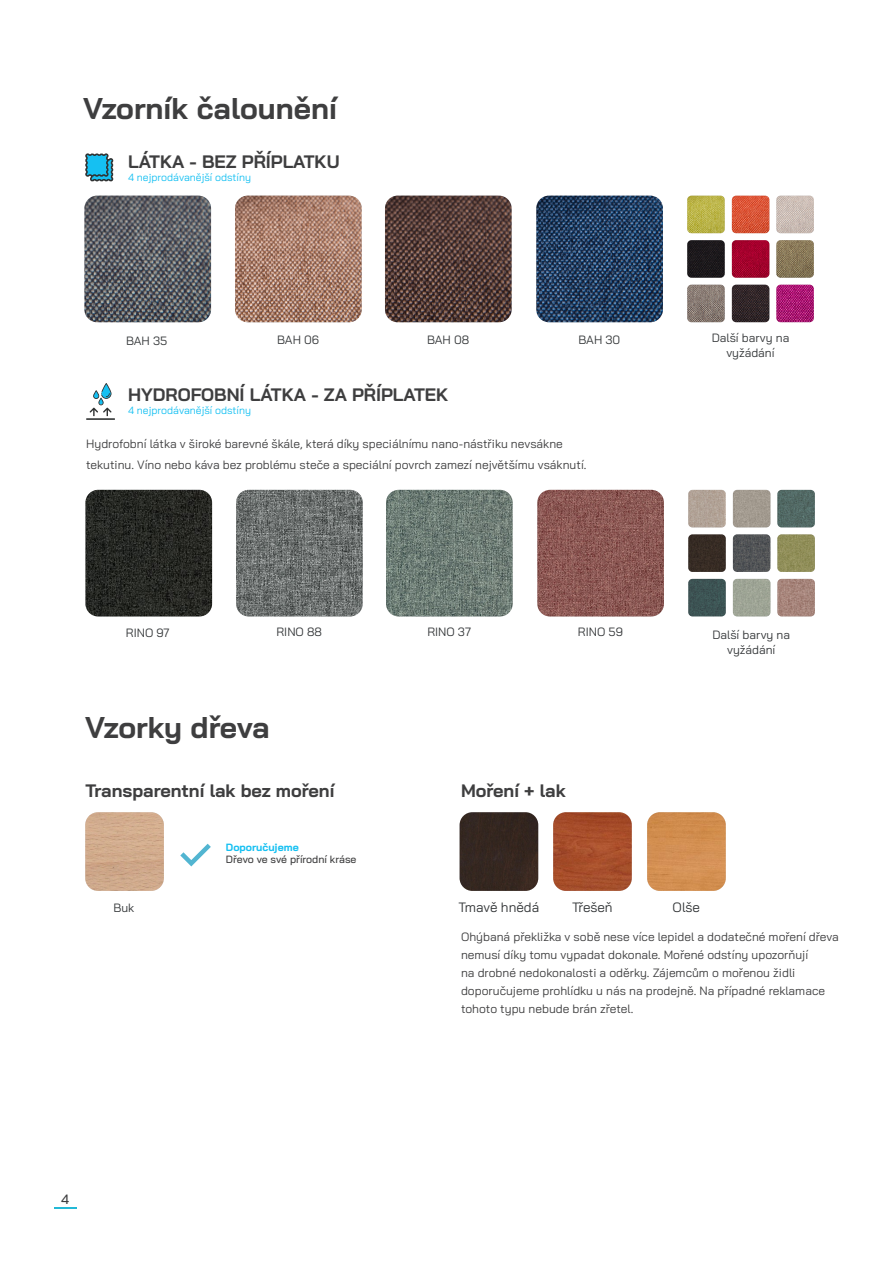
<style>
.page{position:relative;width:893px;height:1263px;background:#fff}
.page>*{position:absolute;margin:0;border:0;box-sizing:border-box;transform-origin:0 0}
.t1{font:700 30px "Bai Jamjuree";color:#3e3e3f}
.t2{font:700 18px "Bai Jamjuree";color:#3e3e3f}
.t3{font:13.5px "Bai Jamjuree";color:#333638}
.t4{font:500 13.5px "Bai Jamjuree";color:#3e3e3f}
.t5{font:12px/18px "Bai Jamjuree";color:#3e3e3f}
.t6{font:12px/15px "Bai Jamjuree";color:#333638;text-align:center}
.t7{font:10.5px "Bai Jamjuree";color:#15c0f2}
.t8{font:500 10.5px "Bai Jamjuree";color:#3e3e3f}
.t9{font:700 10.5px "Bai Jamjuree";color:#15c0f2}
</style>
<div class="page">
<hr style="left:54px;top:1207px;width:22px;height:2px;background:#23b9d6">
<img style="left:84px;top:196px;width:127px;height:126px">
<img style="left:235px;top:196px;width:127px;height:126px">
<img style="left:385px;top:196px;width:127px;height:126px">
<img style="left:536px;top:196px;width:127px;height:126px">
<svg style="left:85px;top:153px;width:29px;height:29px"></svg>
<img style="left:85px;top:490px;width:127px;height:126px">
<img style="left:236px;top:490px;width:127px;height:126px">
<img style="left:386px;top:490px;width:127px;height:126px">
<img style="left:537px;top:490px;width:127px;height:126px">
<svg style="left:90px;top:383px;width:22px;height:33px"></svg>
<hr style="left:86px;top:418px;width:29px;height:2px;background:#303232">
<img style="left:85px;top:812px;width:79px;height:79px">
<img style="left:647px;top:812px;width:79px;height:79px">
<img style="left:553px;top:812px;width:79px;height:79px">
<img style="left:460px;top:812px;width:78px;height:79px">
<img style="left:688px;top:490px;width:38px;height:37px">
<img style="left:733px;top:490px;width:37px;height:37px">
<img style="left:777px;top:490px;width:38px;height:37px">
<img style="left:688px;top:534px;width:38px;height:38px">
<img style="left:733px;top:534px;width:37px;height:38px">
<img style="left:777px;top:534px;width:38px;height:38px">
<img style="left:688px;top:579px;width:38px;height:37px">
<img style="left:733px;top:579px;width:37px;height:37px">
<img style="left:777px;top:579px;width:38px;height:37px">
<img style="left:687px;top:196px;width:38px;height:37px">
<img style="left:732px;top:196px;width:37px;height:37px">
<img style="left:776px;top:196px;width:38px;height:37px">
<img style="left:687px;top:240px;width:38px;height:38px">
<img style="left:732px;top:240px;width:37px;height:38px">
<img style="left:776px;top:240px;width:38px;height:38px">
<img style="left:687px;top:285px;width:38px;height:37px">
<img style="left:732px;top:285px;width:37px;height:37px">
<img style="left:776px;top:285px;width:38px;height:37px">
<svg style="left:180px;top:843px;width:31px;height:24px"></svg>
<h2 class="t1" style="left:83px;top:91px;width:255px">Vzorník čalounění</h2>
<h2 class="t2" style="left:128px;top:151px;width:213px">LÁTKA - BEZ PŘÍPLATKU</h2>
<h2 class="t7" style="left:128px;top:168px;width:124px">4 nejprodávanější odstíny</h2>
<p class="t6" style="left:126px;top:333px;width:43px">BAH 35</p>
<p class="t6" style="left:277px;top:332px;width:44px">BAH 06</p>
<p class="t6" style="left:427px;top:332px;width:44px">BAH 08</p>
<p class="t6" style="left:578px;top:332px;width:43px">BAH 30</p>
<h2 class="t2" style="left:128px;top:385px;width:322px">HYDROFOBNÍ LÁTKA - ZA PŘÍPLATEK</h2>
<h2 class="t7" style="left:128px;top:401px;width:124px">4 nejprodávanější odstíny</h2>
<p class="t5" style="left:86px;top:433px;width:502px;line-height:21px">Hydrofobní látka v široké barevné škále, která díky speciálnímu nano-nástřiku nevsákne tekutinu. Víno nebo káva bez problému steče a speciální povrch zamezí největšímu vsáknutí.</p>
<p class="t6" style="left:712px;top:331px;width:79px">Další barvy na vyžádání</p>
<p class="t6" style="left:126px;top:625px;width:45px">RINO 97</p>
<p class="t6" style="left:276px;top:624px;width:47px">RINO 88</p>
<p class="t6" style="left:427px;top:624px;width:45px">RINO 37</p>
<p class="t6" style="left:578px;top:624px;width:47px">RINO 59</p>
<p class="t6" style="left:712px;top:627px;width:79px">Další barvy na vyžádání</p>
<h2 class="t1" style="left:85px;top:710px;width:186px">Vzorky dřeva</h2>
<h2 class="t2" style="left:86px;top:780px;width:250px">Transparentní lak bez moření</h2>
<p class="t9" style="left:226px;top:841px;width:74px">Doporučujeme</p>
<p class="t8" style="left:226px;top:853px;width:132px">Dřevo ve své přírodní kráse</p>
<h2 class="t2" style="left:461px;top:780px;width:106px">Moření + lak</h2>
<p class="t6" style="left:113px;top:900px;width:22px">Buk</p>
<p class="t3" style="left:458px;top:896px;width:82px">Tmavě hnědá</p>
<p class="t3" style="left:572px;top:895px;width:42px">Třešeň</p>
<p class="t3" style="left:673px;top:895px;width:29px">Olše</p>
<p class="t5" style="left:461px;top:928px;width:379px">Ohýbaná překližka v sobě nese více lepidel a dodatečné moření dřeva nemusí díky tomu vypadat dokonale. Mořené odstíny upozorňují<br>na drobné nedokonalosti a oděrky. Zájemcům o mořenou židli doporučujeme prohlídku u nás na prodejně. Na případné reklamace tohoto typu nebude brán zřetel.</p>
<p class="t4" style="left:61px;top:1192px;width:10px">4</p>
</div>
